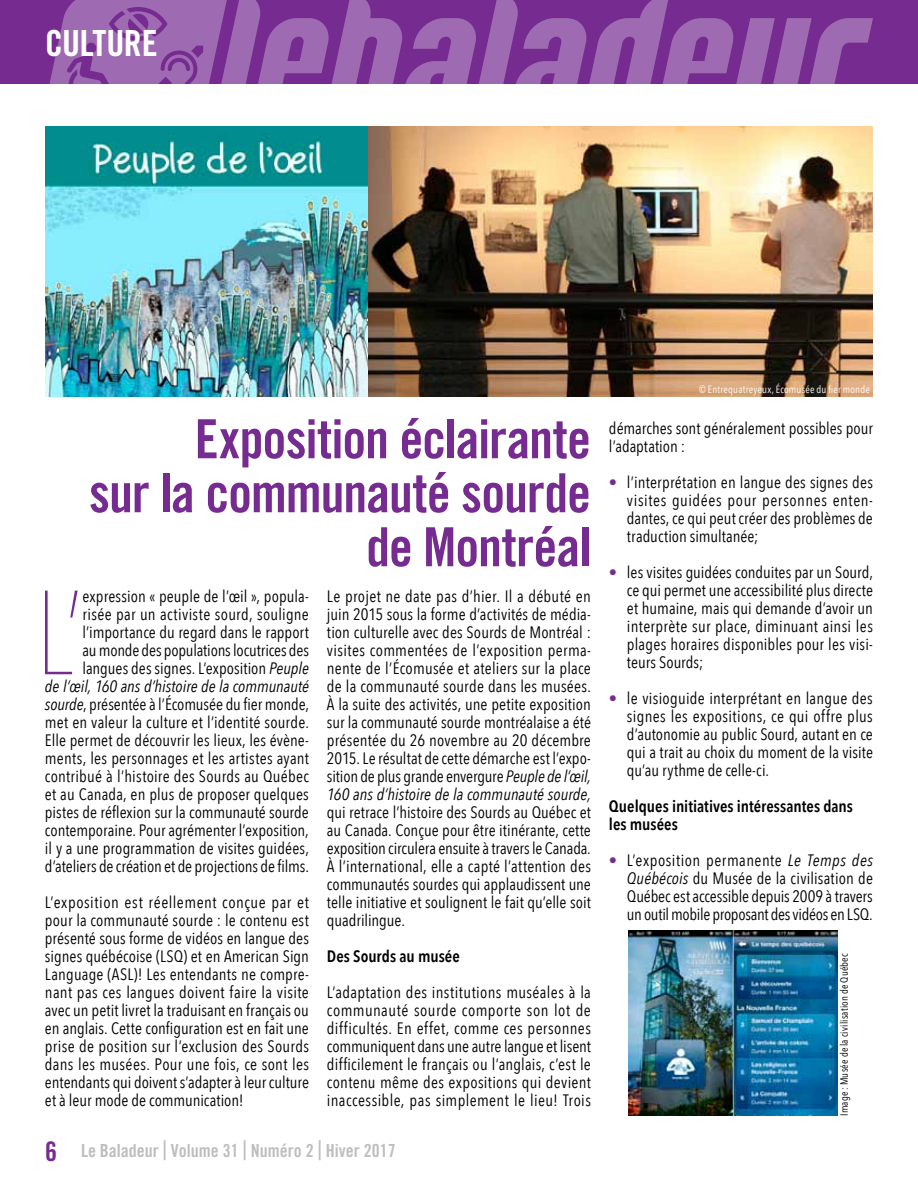
<style>
.page{position:relative;width:918px;height:1188px;background:#fff}
.page>*{position:absolute;margin:0;border:0;box-sizing:border-box;transform-origin:0 0}
.t1{font:200 118.2px "Avenir Next Condensed";color:#762b90}
.t2{font:54px/54px "Trade Gothic Bold Cond Twenty";letter-spacing:-.02em;color:#762b90;text-align:right}
.t3{font:36px "Trade Gothic Bold Cond Twenty";letter-spacing:-.015em;color:#fff}
.t4{font:18px "Trade Gothic Bold Cond Twenty";color:#bcbec0}
.t5{font:16.5px/18px "Avenir Next Condensed";color:#000;text-align:justify}
.t6{font:600 16.5px/18px "Avenir Next Condensed";color:#000}
.t7{font:10.5px "Avenir Next Condensed";letter-spacing:.02em;color:#fff}
.t8{font:10.5px "Avenir Next Condensed";letter-spacing:.02em;color:#000}
.s1{font-style:italic}
.s2{font-size:27px;color:#762b90}
.s3{font-size:27px}
.s4{color:#762b90}
</style>
<div class="page">
<div style="left:0;top:0;width:918px;height:84px;background:#762b90"></div>
<svg style="left:49px;top:0;width:824px;height:84px"></svg>
<img style="left:45px;top:126px;width:828px;height:270px">
<img style="left:628px;top:931px;width:209px;height:185px">
<h3 class="t3" style="left:45px;top:21px;width:114px">culture</h3>
<h2 class="t2" style="left:89px;top:412px;width:504px">Exposition éclairante<br>sur la communauté sourde de Montréal</h2>
<p class="t5" style="left:45px;top:587px;width:266px;text-align:right">expression « peuple de l’œil », popula-<br>risée par un activiste sourd, souligne l’importance du regard dans le rapport<br>au monde des populations locutrices des langues des signes. L’exposition <span class="s1">Peuple<br>de l’œil, 160 ans d’histoire de la communauté sourde</span>, présentée à l’Écomusée du fier monde, met en valeur la culture et l’identité sourde.<br>Elle permet de découvrir les lieux, les évène&shy;ments, les personnages et les artistes ayant contribué à l’histoire des Sourds au Québec et au Canada, en plus de proposer quelques pistes de réflexion sur la communauté sourde contemporaine. Pour agrémenter l’exposition, il y a une programmation de visites guidées, d’ateliers de création et de projections de films.</p>
<p class="t5" style="left:45px;top:893px;width:266px">L’exposition est réellement conçue par et pour la communauté sourde : le contenu est présenté sous forme de vidéos en langue des signes québécoise (LSQ) et en American Sign Language (ASL)! Les entendants ne compre&shy;nant pas ces langues doivent faire la visite avec un petit livret la traduisant en français ou en anglais. Cette configuration est en fait une prise de position sur l’exclusion des Sourds dans les musées. Pour une fois, ce sont les entendants qui doivent s’adapter à leur culture et à leur mode de communication!</p>
<h1 class="t1" style="left:34px;top:563px;width:50px">L’</h1>
<p class="t5" style="left:327px;top:587px;width:266px">Le projet ne date pas d’hier. Il a débuté en juin 2015 sous la forme d’activités de média&shy;tion culturelle avec des Sourds de Montréal : visites commentées de l’exposition perma&shy;nente de l’Écomusée et ateliers sur la place de la communauté sourde dans les musées.<br>À la suite des activités, une petite exposition sur la communauté sourde montréalaise a été présentée du 26 novembre au 20 décembre 2015. Le résultat de cette démarche est l’expo&shy;sition de plus grande envergure <span class="s1">Peuple de l’œil, 160 ans d’histoire de la communauté sourde,</span></p>
<p class="t5" style="left:327px;top:803px;width:266px">qui retrace l’histoire des Sourds au Québec et au Canada. Conçue pour être itinérante, cette exposition circulera ensuite à travers le Canada.<br>À l’international, elle a capté l’attention des communautés sourdes qui applaudissent une telle initiative et soulignent le fait qu’elle soit quadrilingue.</p>
<p class="t6" style="left:327px;top:947px;width:134px">Des Sourds au musée</p>
<p class="t5" style="left:327px;top:983px;width:265px">L’adaptation des institutions muséales à la communauté sourde comporte son lot de difficultés. En effet, comme ces personnes communiquent dans une autre langue et lisent difficilement le français ou l’anglais, c’est le contenu même des expositions qui devient inaccessible, pas simplement le lieu! Trois</p>
<p class="t4" style="left:45px;top:1139px;width:352px"><span class="s2">6</span> Le Baladeur <span class="s3">|</span> Volume 31 <span class="s3">|</span> Numéro 2 <span class="s3">|</span> Hiver 2017</p>
<p class="t7" style="left:699px;top:381px;width:172px">© Entrequatreyeux, Écomusée du fier monde</p>
<p class="t5" style="left:609px;top:418px;width:265px">démarches sont généralement possibles pour l’adaptation :</p>
<p class="t5" style="left:627px;top:472px;width:247px;text-indent:-18px"><span class="s4">•</span> l’interprétation en langue des signes des visites guidées pour personnes enten&shy;dantes, ce qui peut créer des problèmes de traduction simultanée;</p>
<p class="t5" style="left:627px;top:562px;width:248px;text-indent:-18px"><span class="s4">•</span> les visites guidées conduites par un Sourd, ce qui permet une accessibilité plus directe et humaine, mais qui demande d’avoir un interprète sur place, diminuant ainsi les plages horaires disponibles pour les visi&shy;teurs Sourds;</p>
<p class="t5" style="left:627px;top:688px;width:247px;text-indent:-18px"><span class="s4">•</span> le visioguide interprétant en langue des signes les expositions, ce qui offre plus d’autonomie au public Sourd, autant en ce qui a trait au choix du moment de la visite qu’au rythme de celle-ci.</p>
<p class="t6" style="left:609px;top:796px;width:246px">Quelques initiatives intéressantes dans les musées</p>
<p class="t5" style="left:627px;top:850px;width:247px;text-indent:-18px"><span class="s4">•</span> L’exposition permanente <span class="s1">Le Temps des Québécois</span> du Musée de la civilisation de Québec est accessible depuis 2009 à travers un outil mobile proposant des vidéos en LSQ.</p>
<p class="t8" style="left:835px;top:1116px;width:164px;rotate:-90deg">Image : Musée de la civilisation de Québec</p>
</div>
